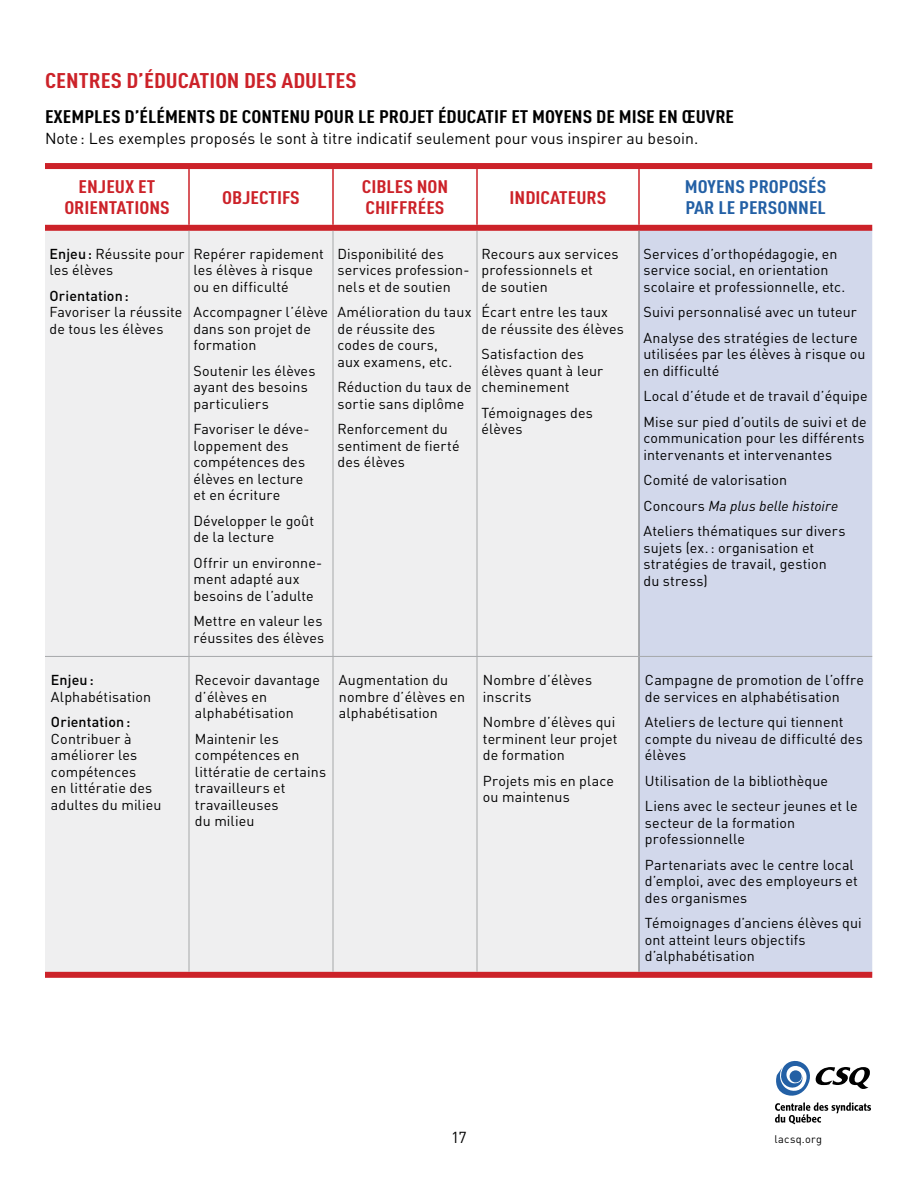
<style>
.page{position:relative;width:918px;height:1188px;background:#fff}
.page>*{position:absolute;margin:0;border:0;box-sizing:border-box;transform-origin:0 0}
.t1{font:700 condensed 21px "DIN Offc";color:#cc2229;scale:1.2 1}
.t2{font:700 condensed 18px "DIN Offc";color:#000;scale:1.2 1}
.t3{font:700 condensed 18px/21px "DIN Offc";color:#cc2229;text-align:center;scale:1.2 1}
.t4{font:700 condensed 18px/21px "DIN Offc";color:#2360a5;scale:1.2 1}
.t5{font:15.75px "DIN Offc";letter-spacing:.005em;color:#000}
.t6{font:14.25px/16.5px "DIN Offc";letter-spacing:.01em;color:#000}
.t7{font:500 14.25px "DIN Offc";letter-spacing:.005em;color:#000}
.t8{font:10.95px "DIN Offc";letter-spacing:.03em;color:#000}
.s1{font-weight:500}
.s2{font-style:italic}
</style>
<div class="page">
<svg style="left:775px;top:1060px;width:96px;height:64px"></svg>
<svg style="left:45px;top:224px;width:827px;height:1px"></svg>
<div style="left:45px;top:231px;width:593px;height:741px;background:#efeff0"></div>
<div style="left:640px;top:231px;width:232px;height:741px;background:#d2d8eb"></div>
<hr style="left:188px;top:169px;width:2px;height:56px;background:#cc2229">
<hr style="left:332px;top:169px;width:2px;height:56px;background:#cc2229">
<hr style="left:476px;top:169px;width:2px;height:56px;background:#cc2229">
<hr style="left:638px;top:169px;width:2px;height:56px;background:#cc2229">
<div style="left:45px;top:972px;width:144px;height:6px;background:#cc2229"></div>
<div style="left:189px;top:972px;width:144px;height:6px;background:#cc2229"></div>
<div style="left:333px;top:972px;width:144px;height:6px;background:#cc2229"></div>
<div style="left:477px;top:972px;width:162px;height:6px;background:#cc2229"></div>
<div style="left:639px;top:972px;width:233px;height:6px;background:#cc2229"></div>
<div style="left:45px;top:163px;width:144px;height:6px;background:#cc2229"></div>
<div style="left:189px;top:163px;width:144px;height:6px;background:#cc2229"></div>
<div style="left:333px;top:163px;width:144px;height:6px;background:#cc2229"></div>
<div style="left:477px;top:163px;width:162px;height:6px;background:#cc2229"></div>
<div style="left:639px;top:163px;width:233px;height:6px;background:#cc2229"></div>
<div style="left:45px;top:225px;width:144px;height:6px;background:#cc2229"></div>
<div style="left:189px;top:225px;width:144px;height:6px;background:#cc2229"></div>
<div style="left:333px;top:225px;width:144px;height:6px;background:#cc2229"></div>
<div style="left:477px;top:225px;width:162px;height:6px;background:#cc2229"></div>
<div style="left:639px;top:225px;width:233px;height:6px;background:#cc2229"></div>
<hr style="left:638px;top:231px;width:2px;height:425px;background:#929496">
<hr style="left:638px;top:657px;width:2px;height:315px;background:#929496">
<hr style="left:189px;top:231px;width:1px;height:425px;background:#a6a8aa">
<hr style="left:333px;top:231px;width:1px;height:425px;background:#a6a8aa">
<hr style="left:477px;top:231px;width:1px;height:425px;background:#a6a8aa">
<hr style="left:189px;top:657px;width:1px;height:315px;background:#a6a8aa">
<hr style="left:333px;top:657px;width:1px;height:315px;background:#a6a8aa">
<hr style="left:477px;top:657px;width:1px;height:315px;background:#a6a8aa">
<hr style="left:45px;top:656px;width:144px;height:1px;background:#a6a8aa">
<hr style="left:189px;top:656px;width:144px;height:1px;background:#a6a8aa">
<hr style="left:333px;top:656px;width:144px;height:1px;background:#a6a8aa">
<hr style="left:477px;top:656px;width:162px;height:1px;background:#a6a8aa">
<hr style="left:639px;top:656px;width:233px;height:1px;background:#a6a8aa">
<h1 class="t1" style="left:45px;top:68px;width:261px">CENTRES D’ÉDUCATION DES ADULTES</h1>
<p class="t2" style="left:45px;top:105px;width:576px">EXEMPLES D’ÉLÉMENTS DE CONTENU POUR LE PROJET ÉDUCATIF ET MOYENS DE MISE EN ŒUVRE</p>
<p class="t5" style="left:45px;top:128px;width:655px">Note: Les exemples proposés le sont à titre indicatif seulement pour vous inspirer au besoin.</p>
<p class="t3" style="left:64px;top:176px;width:89px">ENJEUX ET<br>ORIENTATIONS</p>
<p class="t3" style="left:222px;top:186px;width:66px">OBJECTIFS</p>
<p class="t3" style="left:362px;top:176px;width:74px;text-align:left">CIBLES NON<br>CHIFFRÉES</p>
<p class="t3" style="left:510px;top:186px;width:82px">INDICATEURS</p>
<p class="t4" style="left:685px;top:176px;width:119px">MOYENS PROPOSÉS<br>PAR LE PERSONNEL</p>
<p class="t6" style="left:50px;top:245px;width:137px"><span class="s1">Enjeu:</span> Réussite pour les élèves</p>
<p class="t7" style="left:50px;top:287px;width:81px">Orientation:</p>
<p class="t6" style="left:50px;top:304px;width:134px">Favoriser la réussite de tous les élèves</p>
<p class="t6" style="left:193px;top:245px;width:132px">Repérer rapidement les élèves à risque ou en difficulté</p>
<p class="t6" style="left:193px;top:304px;width:136px">Accompagner l’élève dans son projet de formation</p>
<p class="t6" style="left:193px;top:362px;width:124px">Soutenir les élèves ayant des besoins particuliers</p>
<p class="t6" style="left:193px;top:421px;width:118px">Favoriser le déve&shy;loppement des compétences des élèves en lecture et en écriture</p>
<p class="t6" style="left:193px;top:512px;width:122px">Développer le goût de la lecture</p>
<p class="t6" style="left:193px;top:554px;width:130px">Offrir un environne&shy;ment adapté aux besoins de l’adulte</p>
<p class="t6" style="left:193px;top:613px;width:132px">Mettre en valeur les réussites des élèves</p>
<p class="t6" style="left:337px;top:245px;width:134px">Disponibilité des services profession&shy;nels et de soutien</p>
<p class="t6" style="left:337px;top:304px;width:136px">Amélioration du taux de réussite des codes de cours,<br>aux examens, etc.</p>
<p class="t6" style="left:337px;top:379px;width:136px">Réduction du taux de sortie sans diplôme</p>
<p class="t6" style="left:337px;top:421px;width:124px">Renforcement du sentiment de fierté des élèves</p>
<p class="t6" style="left:481px;top:245px;width:139px">Recours aux services professionnels et<br>de soutien</p>
<p class="t6" style="left:481px;top:304px;width:144px">Écart entre les taux de réussite des élèves</p>
<p class="t6" style="left:481px;top:346px;width:123px">Satisfaction des élèves quant à leur cheminement</p>
<p class="t6" style="left:481px;top:404px;width:113px">Témoignages des élèves</p>
<p class="t7" style="left:51px;top:671px;width:44px">Enjeu:</p>
<p class="t6" style="left:51px;top:688px;width:102px">Alphabétisation</p>
<p class="t7" style="left:51px;top:713px;width:81px">Orientation:</p>
<p class="t6" style="left:51px;top:730px;width:112px">Contribuer à améliorer les compétences<br>en littératie des adultes du milieu</p>
<p class="t6" style="left:195px;top:672px;width:127px">Recevoir davantage d’élèves en alphabétisation</p>
<p class="t6" style="left:195px;top:730px;width:133px">Maintenir les compétences en littératie de certains travailleurs et travailleuses<br>du milieu</p>
<p class="t6" style="left:339px;top:672px;width:128px">Augmentation du nombre d’élèves en alphabétisation</p>
<p class="t6" style="left:483px;top:672px;width:111px">Nombre d’élèves inscrits</p>
<p class="t6" style="left:483px;top:714px;width:136px">Nombre d’élèves qui terminent leur projet de formation</p>
<p class="t6" style="left:483px;top:772px;width:132px">Projets mis en place ou maintenus</p>
<p class="t6" style="left:643px;top:245px;width:203px">Services d’orthopédagogie, en service social, en orientation scolaire et professionnelle, etc.</p>
<p class="t6" style="left:643px;top:299px;width:216px;line-height:25.5px">Suivi personnalisé avec un tuteur<br>Analyse des stratégies de lecture</p>
<p class="t6" style="left:643px;top:346px;width:224px">utilisées par les élèves à risque ou en difficulté</p>
<p class="t6" style="left:643px;top:383px;width:226px;line-height:25.5px">Local d’étude et de travail d’équipe<br>Mise sur pied d’outils de suivi et de</p>
<p class="t6" style="left:643px;top:430px;width:223px">communication pour les différents intervenants et intervenantes</p>
<p class="t6" style="left:643px;top:467px;width:203px;line-height:25.5px">Comité de valorisation<br>Concours <span class="s2">Ma plus belle histoire<br></span>Ateliers thématiques sur divers</p>
<p class="t6" style="left:643px;top:539px;width:185px">sujets (ex.: organisation et stratégies de travail, gestion du stress)</p>
<p class="t6" style="left:645px;top:672px;width:221px">Campagne de promotion de l’offre de services en alphabétisation</p>
<p class="t6" style="left:645px;top:714px;width:219px">Ateliers de lecture qui tiennent compte du niveau de difficulté des élèves</p>
<p class="t6" style="left:645px;top:768px;width:214px;line-height:25.5px">Utilisation de la bibliothèque<br>Liens avec le secteur jeunes et le</p>
<p class="t6" style="left:645px;top:814px;width:152px">secteur de la formation professionnelle</p>
<p class="t6" style="left:645px;top:856px;width:214px">Partenariats avec le centre local d’emploi, avec des employeurs et des organismes</p>
<p class="t6" style="left:645px;top:915px;width:218px">Témoignages d’anciens élèves qui ont atteint leurs objectifs d’alphabétisation</p>
<p class="t5" style="left:451px;top:1127px;width:17px">17</p>
<p class="t8" style="left:775px;top:1132px;width:49px">lacsq.org</p>
</div>
